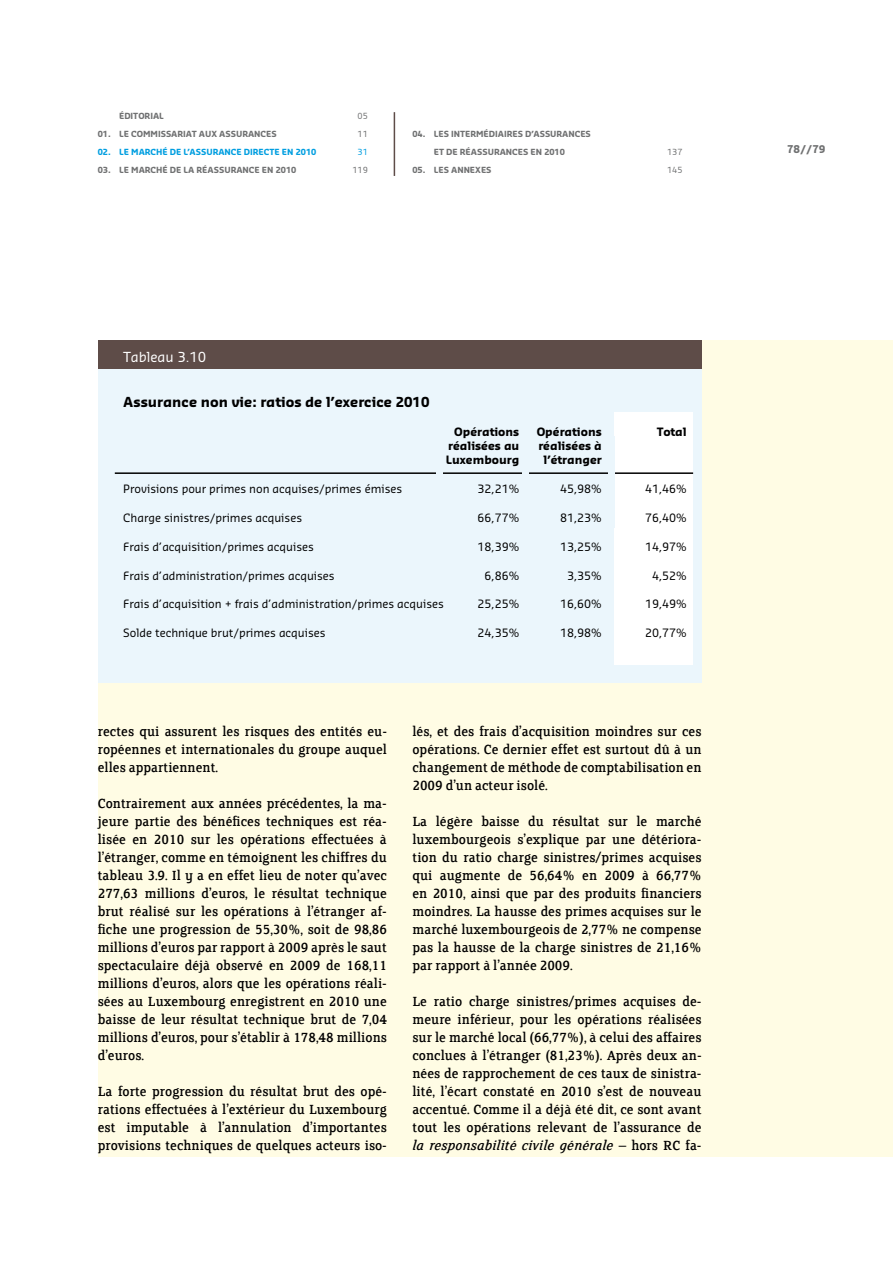
<style>
.page{position:relative;width:893px;height:1263px;background:#fff}
.page>*{position:absolute;margin:0;border:0;box-sizing:border-box;transform-origin:0 0}
.t1{font:15px/18px "Clerkenwell FS";color:#000;text-align:justify}
.t2{font:700 13.5px "Sansa";color:#000}
.t3{font:13.5px "Sansa";color:#fff}
.t4{font:11.25px "Sansa";color:#000}
.t5{font:700 11.25px "Sansa";color:#000}
.t6{font:700 10.5px "Sansa";color:#707172}
.t7{font:700 8.25px/18px "Sansa";color:#707172;text-align:center}
.t8{font:700 8.25px "Sansa";color:#009ee0}
.t9{font:8.25px "Sansa";color:#707172}
.t10{font:8.25px "Sansa";color:#009ee0}
.s1{font-style:italic}
</style>
<div class="page">
<div style="left:98px;top:340px;width:795px;height:817px;background:#fffce4"></div>
<hr style="left:394px;top:112px;width:1px;height:64px;background:#5e4c48">
<div style="left:98px;top:340px;width:604px;height:342px;background:#ebf6fc"></div>
<div style="left:98px;top:340px;width:604px;height:29px;background:#5e4c48"></div>
<div style="left:615px;top:412px;width:78px;height:252px;background:#fff"></div>
<hr style="left:115px;top:472px;width:578px;height:2px;background:#000">
<div style="left:608px;top:436px;width:7px;height:92px;background:#ebf6fc"></div>
<div style="left:522px;top:436px;width:7px;height:96px;background:#ebf6fc"></div>
<div style="left:437px;top:436px;width:6px;height:96px;background:#ebf6fc"></div>
<p class="t7" style="left:119px;top:107px;width:46px">ÉDITORIAL</p>
<p class="t9" style="left:357px;top:111px;width:12px">05</p>
<p class="t7" style="left:98px;top:125px;width:180px">01. LE COMMISSARIAT AUX ASSURANCES</p>
<p class="t9" style="left:357px;top:129px;width:12px">11</p>
<p class="t8" style="left:98px;top:147px;width:220px">02. LE MARCHÉ DE L’ASSURANCE DIRECTE EN 2010</p>
<p class="t10" style="left:357px;top:147px;width:12px">31</p>
<p class="t7" style="left:98px;top:161px;width:200px">03. LE MARCHÉ DE LA RÉASSURANCE EN 2010</p>
<p class="t9" style="left:352px;top:165px;width:17px">119</p>
<p class="t7" style="left:412px;top:124px;width:180px">04. LES INTERMÉDIAIRES D’ASSURANCES<br>ET DE RÉASSURANCES EN 2010</p>
<p class="t9" style="left:667px;top:146px;width:17px">137</p>
<p class="t7" style="left:412px;top:160px;width:81px">05. LES ANNEXES</p>
<p class="t9" style="left:667px;top:164px;width:17px">145</p>
<p class="t3" style="left:123px;top:348px;width:85px">Tableau 3.10</p>
<p class="t2" style="left:123px;top:393px;width:308px">Assurance non vie: ratios de l’exercice 2010</p>
<p class="t5" style="left:454px;top:424px;width:67px">Opérations</p>
<p class="t5" style="left:537px;top:424px;width:67px">Opérations</p>
<p class="t5" style="left:657px;top:424px;width:32px">Total</p>
<p class="t5" style="left:448px;top:438px;width:73px">réalisées au</p>
<p class="t5" style="left:538px;top:438px;width:65px">réalisées à</p>
<p class="t5" style="left:446px;top:453px;width:75px">Luxembourg</p>
<p class="t5" style="left:543px;top:453px;width:60px">l’étranger</p>
<p class="t4" style="left:123px;top:482px;width:281px">Provisions pour primes non acquises/primes émises</p>
<p class="t4" style="left:478px;top:482px;width:43px">32,21%</p>
<p class="t4" style="left:560px;top:482px;width:43px">45,98%</p>
<p class="t4" style="left:645px;top:482px;width:43px">41,46%</p>
<p class="t4" style="left:123px;top:511px;width:180px">Charge sinistres/primes acquises</p>
<p class="t4" style="left:478px;top:511px;width:43px">66,77%</p>
<p class="t4" style="left:560px;top:511px;width:43px">81,23%</p>
<p class="t4" style="left:645px;top:511px;width:43px">76,40%</p>
<p class="t4" style="left:123px;top:539px;width:192px">Frais d’acquisition/primes acquises</p>
<p class="t4" style="left:478px;top:539px;width:43px">18,39%</p>
<p class="t4" style="left:560px;top:539px;width:43px">13,25%</p>
<p class="t4" style="left:645px;top:539px;width:43px">14,97%</p>
<p class="t4" style="left:123px;top:568px;width:213px">Frais d’administration/primes acquises</p>
<p class="t4" style="left:485px;top:568px;width:36px">6,86%</p>
<p class="t4" style="left:567px;top:568px;width:36px">3,35%</p>
<p class="t4" style="left:652px;top:568px;width:36px">4,52%</p>
<p class="t4" style="left:123px;top:597px;width:322px">Frais d’acquisition + frais d’administration/primes acquises</p>
<p class="t4" style="left:478px;top:597px;width:43px">25,25%</p>
<p class="t4" style="left:560px;top:597px;width:43px">16,60%</p>
<p class="t4" style="left:645px;top:597px;width:43px">19,49%</p>
<p class="t4" style="left:123px;top:626px;width:204px">Solde technique brut/primes acquises</p>
<p class="t4" style="left:478px;top:626px;width:43px">24,35%</p>
<p class="t4" style="left:560px;top:626px;width:43px">18,98%</p>
<p class="t4" style="left:645px;top:626px;width:43px">20,77%</p>
<p class="t1" style="left:98px;top:723px;width:291px">rectes qui assurent les risques des entités eu&shy;ropéennes et internationales du groupe auquel elles appartiennent.</p>
<p class="t1" style="left:98px;top:795px;width:291px">Contrairement aux années précédentes, la ma&shy;jeure partie des bénéfices techniques est réa&shy;lisée en 2010 sur les opérations effectuées à l’étranger, comme en témoignent les chiffres du tableau 3.9. Il y a en effet lieu de noter qu’avec 277,63 millions d’euros, le résultat technique brut réalisé sur les opérations à l’étranger af&shy;fiche une progression de 55,30%, soit de 98,86 millions d’euros par rapport à 2009 après le saut spectaculaire déjà observé en 2009 de 168,11 millions d’euros, alors que les opérations réali&shy;sées au Luxembourg enregistrent en 2010 une baisse de leur résultat technique brut de 7,04 millions d’euros, pour s’établir à 178,48 millions d’euros.</p>
<p class="t1" style="left:98px;top:1083px;width:291px">La forte progression du résultat brut des opé&shy;rations effectuées à l’extérieur du Luxembourg est imputable à l’annulation d’importantes provisions techniques de quelques acteurs iso-</p>
<p class="t1" style="left:412px;top:723px;width:291px">lés, et des frais d’acquisition moindres sur ces opérations. Ce dernier effet est surtout dû à un changement de méthode de comptabilisation en 2009 d’un acteur isolé.</p>
<p class="t1" style="left:412px;top:813px;width:291px">La légère baisse du résultat sur le marché luxembourgeois s’explique par une détériora&shy;tion du ratio charge sinistres/primes acquises qui augmente de 56,64% en 2009 à 66,77% en 2010, ainsi que par des produits financiers moindres. La hausse des primes acquises sur le marché luxembourgeois de 2,77% ne compense pas la hausse de la charge sinistres de 21,16% par rapport à l’année 2009.</p>
<p class="t1" style="left:412px;top:993px;width:291px">Le ratio charge sinistres/primes acquises de&shy;meure inférieur, pour les opérations réalisées sur le marché local (66,77%), à celui des affaires conclues à l’étranger (81,23%). Après deux an&shy;nées de rapprochement de ces taux de sinistra&shy;lité, l’écart constaté en 2010 s’est de nouveau accentué. Comme il a déjà été dit, ce sont avant tout les opérations relevant de l’assurance de <span class="s1">la responsabilité civile générale</span> – hors RC fa-</p>
<p class="t6" style="left:787px;top:142px;width:40px">78//79</p>
</div>
